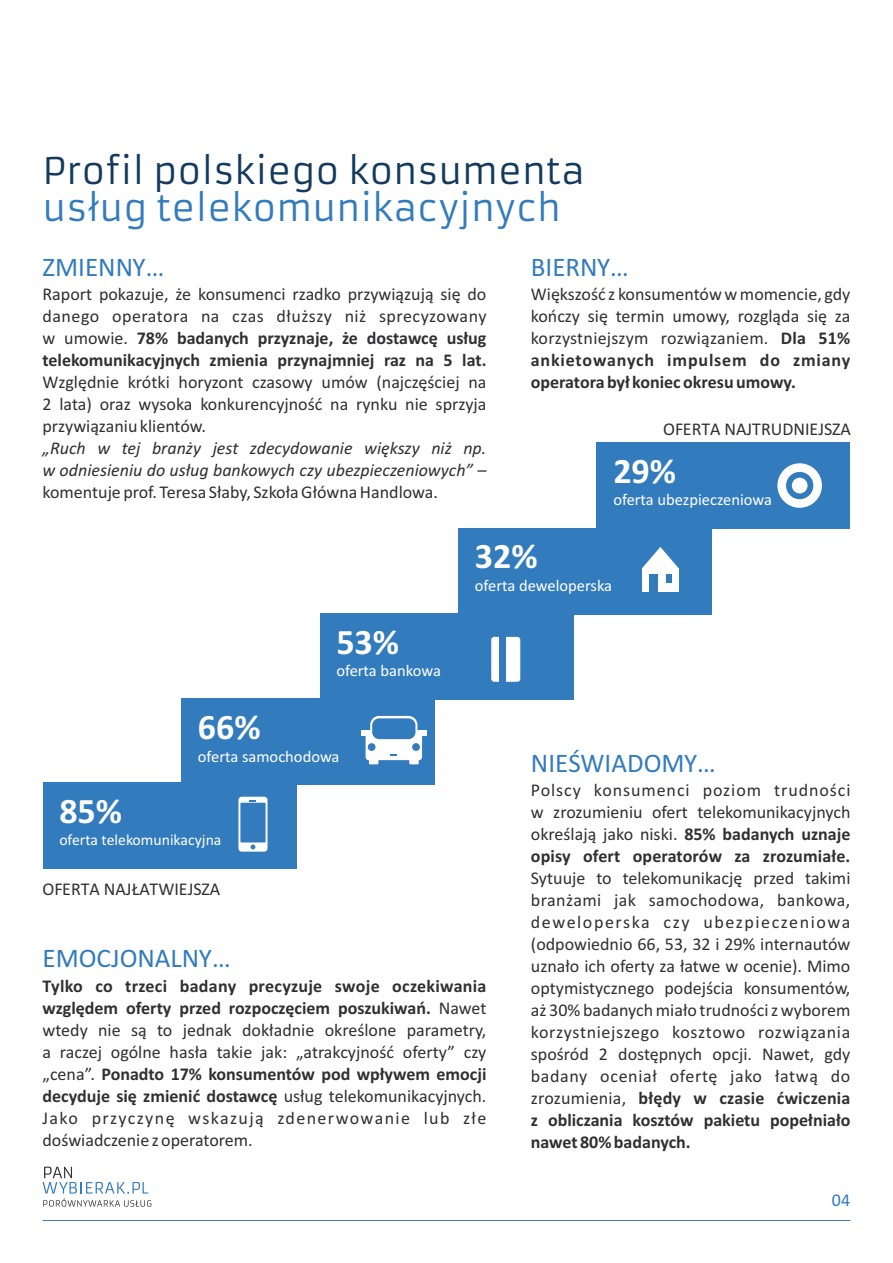
<style>
.page{position:relative;width:893px;height:1263px;background:#fff}
.page>*{position:absolute;margin:0;border:0;box-sizing:border-box;transform-origin:0 0}
.t1{font:36px "Armata";color:#133a5e}
.t2{font:36px "Armata";color:#327bbd}
.t3{font:700 36px "Calibri";color:#fff}
.t4{font:27px "Calibri";color:#327bbd}
.t5{font:18px/21.9px "Calibri";color:#302f31;text-align:justify}
.t6{font:italic 18px/21.9px "Calibri";color:#302f31}
.t7{font:18px "Calibri";color:#327bbd}
.t8{font:16.5px "Calibri";color:#fff}
.t9{font:15.75px "Calibri";color:#fff}
.s1{font-weight:700}
</style>
<div class="page">
<hr style="left:43px;top:1220px;width:807px;height:1px;background:#327bbd">
<svg style="left:43px;top:1166px;width:108px;height:41px"></svg>
<div style="left:596px;top:442px;width:254px;height:87px;background:#327bbd"></div>
<div style="left:43px;top:782px;width:253px;height:86px;background:#327bbd"></div>
<div style="left:181px;top:699px;width:254px;height:86px;background:#327bbd"></div>
<div style="left:319px;top:613px;width:254px;height:86px;background:#327bbd"></div>
<div style="left:458px;top:528px;width:254px;height:86px;background:#327bbd"></div>
<svg style="left:238px;top:797px;width:29px;height:55px"></svg>
<div style="left:240px;top:803px;width:26px;height:39px;background:#327bbd"></div>
<svg style="left:251px;top:844px;width:4px;height:5px"></svg>
<div style="left:366px;top:734px;width:56px;height:26px;background:#fff;border-radius:3px"></div>
<div style="left:370px;top:716px;width:47px;height:26px;background:linear-gradient(to right,#fff,#fefeff);border-radius:9px"></div>
<div style="left:372px;top:718px;width:43px;height:21px;background:#327bbd;border-radius:7px"></div>
<div style="left:369px;top:749px;width:9px;height:15px;background:#fff"></div>
<div style="left:409px;top:749px;width:10px;height:15px;background:#fff"></div>
<div style="left:368px;top:743px;width:7px;height:8px;background:#327bbd;border-radius:50%"></div>
<div style="left:412px;top:743px;width:8px;height:8px;background:#327bbd;border-radius:50%"></div>
<div style="left:361px;top:730px;width:10px;height:6px;background:#fff"></div>
<div style="left:417px;top:730px;width:9px;height:6px;background:#fff"></div>
<svg style="left:390px;top:754px;width:7px;height:2px"></svg>
<div style="left:491px;top:637px;width:29px;height:45px;background:#fff;border-radius:3px"></div>
<div style="left:499px;top:636px;width:6px;height:46px;background:#327bbd"></div>
<svg style="left:642px;top:547px;width:36px;height:21px"></svg>
<div style="left:642px;top:568px;width:36px;height:24px;background:#fff"></div>
<div style="left:649px;top:575px;width:8px;height:17px;background:#327bbd"></div>
<div style="left:666px;top:575px;width:6px;height:8px;background:#327bbd"></div>
<svg style="left:794px;top:463px;width:28px;height:45px"></svg>
<div style="left:777px;top:463px;width:45px;height:45px;background:#fff;border-radius:50%"></div>
<svg style="left:786px;top:472px;width:27px;height:27px"></svg>
<div style="left:792px;top:478px;width:15px;height:15px;background:#fff;border-radius:50%"></div>
<h1 class="t1" style="left:43px;top:149px;width:544px">Profil polskiego konsumenta</h1>
<h1 class="t2" style="left:43px;top:186px;width:520px">usług telekomunikacyjnych</h1>
<h2 class="t4" style="left:43px;top:255px;width:123px">ZMIENNY…</h2>
<p class="t5" style="left:43px;top:284px;width:445px">Raport pokazuje, że konsumenci rzadko przywiązują się do danego operatora na czas dłuższy niż sprecyzowany w umowie. <span class="s1">78% badanych przyznaje, że dostawcę usług telekomunikacyjnych zmienia przynajmniej raz na 5 lat.</span></p>
<p class="t5" style="left:42px;top:372px;width:445px">Względnie krótki horyzont czasowy umów (najczęściej na 2 lata) oraz wysoka konkurencyjność na rynku nie sprzyja przywiązaniu klientów.</p>
<p class="t6" style="left:42px;top:438px;width:445px">„Ruch w tej branży jest zdecydowanie większy niż np. w odniesieniu do usług bankowych czy ubezpieczeniowych” –</p>
<p class="t5" style="left:42px;top:482px;width:397px">komentuje prof. Teresa Słaby, Szkoła Główna Handlowa.</p>
<h2 class="t4" style="left:531px;top:256px;width:100px">BIERNY…</h2>
<p class="t5" style="left:531px;top:285px;width:321px">Większość z konsumentów w momencie, gdy kończy się termin umowy, rozgląda się za korzystniejszym rozwiązaniem. <span class="s1">Dla 51% ankietowanych impulsem do zmiany operatora był koniec okresu umowy.</span></p>
<p class="t5" style="left:663px;top:420px;width:189px">OFERTA NAJTRUDNIEJSZA</p>
<h1 class="t3" style="left:613px;top:456px;width:64px">29%</h1>
<p class="t8" style="left:613px;top:493px;width:160px">oferta ubezpieczeniowa</p>
<h1 class="t3" style="left:336px;top:627px;width:64px">53%</h1>
<p class="t8" style="left:336px;top:664px;width:106px">oferta bankowa</p>
<h1 class="t3" style="left:475px;top:541px;width:64px">32%</h1>
<p class="t8" style="left:475px;top:578px;width:139px">oferta deweloperska</p>
<h1 class="t3" style="left:198px;top:712px;width:64px">66%</h1>
<p class="t8" style="left:198px;top:749px;width:143px">oferta samochodowa</p>
<h1 class="t3" style="left:59px;top:795px;width:64px">85%</h1>
<p class="t9" style="left:59px;top:833px;width:164px">oferta telekomunikacyjna</p>
<p class="t5" style="left:43px;top:879px;width:179px">OFERTA NAJŁATWIEJSZA</p>
<h2 class="t4" style="left:43px;top:947px;width:190px">EMOCJONALNY…</h2>
<p class="t5" style="left:42px;top:976px;width:445px"><span class="s1">Tylko co trzeci badany precyzuje swoje oczekiwania względem oferty przed rozpoczęciem poszukiwań.</span> Nawet wtedy nie są to jednak dokładnie określone parametry, a raczej ogólne hasła takie jak: „atrakcyjność oferty” czy „cena”. <span class="s1">Ponadto 17% konsumentów pod wpływem emocji decyduje się zmienić dostawcę</span> usług telekomunikacyjnych.<br>Jako przyczynę wskazują zdenerwowanie lub złe doświadczenie z operatorem.</p>
<h2 class="t4" style="left:531px;top:751px;width:187px">NIEŚWIADOMY…</h2>
<p class="t5" style="left:531px;top:780px;width:321px">Polscy konsumenci poziom trudności w zrozumieniu ofert telekomunikacyjnych określają jako niski. <span class="s1">85% badanych uznaje opisy ofert operatorów za zrozumiałe.</span></p>
<p class="t5" style="left:531px;top:868px;width:321px">Sytuuje to telekomunikację przed takimi branżami jak samochodowa, bankowa, deweloperska czy ubezpieczeniowa (odpowiednio 66, 53, 32 i 29% internautów uznało ich oferty za łatwe w ocenie). Mimo optymistycznego podejścia konsumentów, aż 30% badanych miało trudności z wyborem korzystniejszego kosztowo rozwiązania spośród 2 dostępnych opcji. Nawet, gdy badany oceniał ofertę jako łatwą do zrozumienia, <span class="s1">błędy w czasie ćwiczenia z obliczania kosztów pakietu popełniało nawet 80% badanych.</span></p>
<p class="t7" style="left:832px;top:1193px;width:20px">04</p>
</div>
